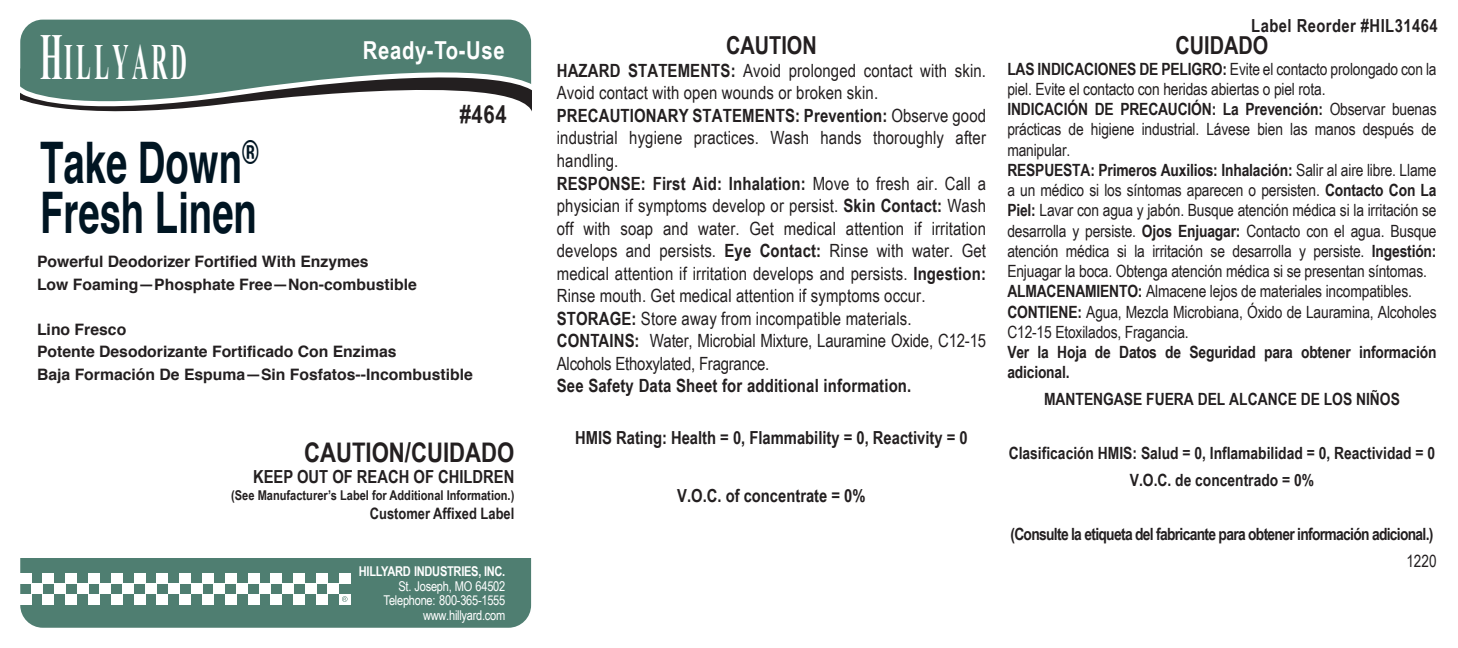
<style>
.page{position:relative;width:1458px;height:648px;background:#fff}
.page>*{position:absolute;margin:0;border:0;box-sizing:border-box;transform-origin:0 0}
.t1{font:700 57.38px/49.5px "Helvetica";color:#001522;scale:.67 1}
.t2{font:700 50.62px "Times New Roman";letter-spacing:.15em;color:#fff;scale:.44 1}
.t3{font:700 27px "Arial Narrow";color:#231f20}
.t4{font:700 24.75px "Arial Narrow";color:#231f20}
.t5{font:700 24.75px "Arial Narrow";letter-spacing:.025em;color:#fff}
.t6{font:18.22px/22.5px "Arial Narrow";letter-spacing:.005em;color:#231f20}
.t7{font:700 18.22px "Arial Narrow";letter-spacing:.005em;color:#231f20}
.t8{font:700 18px "Arial Narrow";color:#231f20}
.t9{font:700 18px "Arial Narrow";letter-spacing:.025em;color:#231f20}
.t10{font:16.88px/20.2px "Arial Narrow";letter-spacing:-.01em;color:#231f20}
.t11{font:700 16.88px/20.2px "Arial Narrow";letter-spacing:-.01em;color:#231f20}
.t12{font:700 16.88px "Arial Narrow";letter-spacing:-.04em;color:#231f20}
.t13{font:700 15.75px/22.5px "Helvetica";color:#231f20}
.t14{font:700 15.75px "Arial Narrow";color:#231f20}
.t15{font:13.5px/14.6px "Arial Narrow";letter-spacing:-.02em;color:#fff;text-align:right}
.t16{font:700 13.5px "Arial Narrow";color:#231f20}
.t17{font:700 13.5px "Arial Narrow";letter-spacing:-.02em;color:#fff}
.s1{font-size:65.25px}
.s2{font-weight:700}
</style>
<div class="page">
<div style="left:20px;top:20px;width:511px;height:68px;background:#4f7e71"></div>
<div style="left:20px;top:558px;width:511px;height:70px;background:#4f7e71"></div>
<div style="left:20px;top:573px;width:11px;height:10px;background:#fff"></div>
<div style="left:43px;top:573px;width:11px;height:10px;background:#fff"></div>
<div style="left:66px;top:573px;width:11px;height:10px;background:#fff"></div>
<div style="left:88px;top:573px;width:12px;height:10px;background:#fff"></div>
<div style="left:111px;top:573px;width:12px;height:10px;background:#fff"></div>
<div style="left:134px;top:573px;width:11px;height:10px;background:#fff"></div>
<div style="left:157px;top:573px;width:11px;height:10px;background:#fff"></div>
<div style="left:180px;top:573px;width:11px;height:10px;background:#fff"></div>
<div style="left:202px;top:573px;width:12px;height:10px;background:#fff"></div>
<div style="left:225px;top:573px;width:12px;height:10px;background:#fff"></div>
<div style="left:248px;top:573px;width:11px;height:10px;background:#fff"></div>
<div style="left:271px;top:573px;width:11px;height:10px;background:#fff"></div>
<div style="left:293px;top:573px;width:12px;height:10px;background:#fff"></div>
<div style="left:316px;top:573px;width:12px;height:10px;background:#fff"></div>
<div style="left:339px;top:573px;width:11px;height:10px;background:#fff"></div>
<div style="left:31px;top:583px;width:12px;height:11px;background:#fff"></div>
<div style="left:54px;top:583px;width:12px;height:11px;background:#fff"></div>
<div style="left:77px;top:583px;width:11px;height:11px;background:#fff"></div>
<div style="left:100px;top:583px;width:11px;height:11px;background:#fff"></div>
<div style="left:123px;top:583px;width:11px;height:11px;background:#fff"></div>
<div style="left:145px;top:583px;width:12px;height:11px;background:#fff"></div>
<div style="left:168px;top:583px;width:12px;height:11px;background:#fff"></div>
<div style="left:191px;top:583px;width:11px;height:11px;background:#fff"></div>
<div style="left:214px;top:583px;width:11px;height:11px;background:#fff"></div>
<div style="left:237px;top:583px;width:11px;height:11px;background:#fff"></div>
<div style="left:259px;top:583px;width:12px;height:11px;background:#fff"></div>
<div style="left:282px;top:583px;width:11px;height:11px;background:#fff"></div>
<div style="left:305px;top:583px;width:11px;height:11px;background:#fff"></div>
<div style="left:328px;top:583px;width:11px;height:11px;background:#fff"></div>
<div style="left:20px;top:594px;width:11px;height:10px;background:#fff"></div>
<div style="left:43px;top:594px;width:11px;height:10px;background:#fff"></div>
<div style="left:66px;top:594px;width:11px;height:10px;background:#fff"></div>
<div style="left:88px;top:594px;width:12px;height:10px;background:#fff"></div>
<div style="left:111px;top:594px;width:12px;height:10px;background:#fff"></div>
<div style="left:134px;top:594px;width:11px;height:10px;background:#fff"></div>
<div style="left:157px;top:594px;width:11px;height:10px;background:#fff"></div>
<div style="left:180px;top:594px;width:11px;height:10px;background:#fff"></div>
<div style="left:202px;top:594px;width:12px;height:10px;background:#fff"></div>
<div style="left:225px;top:594px;width:12px;height:10px;background:#fff"></div>
<div style="left:248px;top:594px;width:11px;height:10px;background:#fff"></div>
<div style="left:271px;top:594px;width:11px;height:10px;background:#fff"></div>
<div style="left:293px;top:594px;width:12px;height:10px;background:#fff"></div>
<div style="left:316px;top:594px;width:12px;height:10px;background:#fff"></div>
<div style="left:339px;top:594px;width:11px;height:10px;background:#fff"></div>
<svg style="left:342px;top:596px;width:6px;height:6px"></svg>
<svg style="left:20px;top:57px;width:511px;height:55px"></svg>
<h2 class="t2" style="left:40px;top:25px;width:335px"><span class="s1">H</span>ILLYARD</h2>
<h3 class="t5" style="left:363px;top:31px;width:143px">Ready-To-Use</h3>
<h1 class="t1" style="left:40px;top:137px;width:327px">Take Down<sup>®<br></sup>Fresh Linen</h1>
<h3 class="t4" style="left:460px;top:96px;width:49px">#464</h3>
<p class="t13" style="left:37px;top:250px;width:381px">Powerful Deodorizer Fortified With Enzymes<br>Low Foaming—Phosphate Free—Non-combustible</p>
<p class="t13" style="left:37px;top:318px;width:437px">Lino Fresco<br>Potente Desodorizante Fortificado Con Enzimas<br>Baja Formación De Espuma—Sin Fosfatos--Incombustible</p>
<h3 class="t3" style="left:304px;top:432px;width:212px">CAUTION/CUIDADO</h3>
<p class="t8" style="left:253px;top:464px;width:263px">KEEP OUT OF REACH OF CHILDREN</p>
<p class="t16" style="left:231px;top:485px;width:285px">(See Manufacturer’s Label for Additional Information.)</p>
<p class="t14" style="left:370px;top:501px;width:146px">Customer Affixed Label</p>
<p class="t17" style="left:359px;top:561px;width:148px">HILLYARD INDUSTRIES, INC.</p>
<p class="t15" style="left:384px;top:578px;width:123px">St. Joseph, MO 64502<br>Telephone: 800-365-1555 www.hillyard.com</p>
<h3 class="t4" style="left:726px;top:27px;width:92px">CAUTION</h3>
<p class="t6" style="left:557px;top:59px;width:431px"><span class="s2">HAZARD STATEMENTS:</span> Avoid prolonged contact with skin.<br>Avoid contact with open wounds or broken skin.<br><span class="s2">PRECAUTIONARY STATEMENTS: Prevention:</span> Observe good industrial hygiene practices. Wash hands thoroughly after handling.<br><span class="s2">RESPONSE: First Aid: Inhalation:</span> Move to fresh air. Call a physician if symptoms develop or persist. <span class="s2">Skin Contact:</span> Wash off with soap and water. Get medical attention if irritation develops and persists. <span class="s2">Eye Contact:</span> Rinse with water. Get medical attention if irritation develops and persists. <span class="s2">Ingestion:<br></span>Rinse mouth. Get medical attention if symptoms occur.<br><span class="s2">STORAGE:</span> Store away from incompatible materials.<br><span class="s2">CONTAINS:</span> Water, Microbial Mixture, Lauramine Oxide, C12-15<br>Alcohols Ethoxylated, Fragrance.</p>
<p class="t7" style="left:557px;top:372px;width:356px">See Safety Data Sheet for additional information.</p>
<p class="t8" style="left:575px;top:424px;width:394px">HMIS Rating: Health = 0, Flammability = 0, Reactivity = 0</p>
<p class="t8" style="left:677px;top:482px;width:190px">V.O.C. of concentrate = 0%</p>
<p class="t9" style="left:1251px;top:12px;width:188px">Label Reorder #HIL31464</p>
<h3 class="t4" style="left:1176px;top:27px;width:94px">CUIDADO</h3>
<p class="t10" style="left:1007px;top:58px;width:431px"><span class="s2">LAS INDICACIONES DE PELIGRO:</span> Evite el contacto prolongado con la piel. Evite el contacto con heridas abiertas o piel rota.<br><span class="s2">INDICACIÓN DE PRECAUCIÓN: La Prevención:</span> Observar buenas prácticas de higiene industrial. Lávese bien las manos después de manipular.<br><span class="s2">RESPUESTA: Primeros Auxilios: Inhalación:</span> Salir al aire libre. Llame a un médico si los síntomas aparecen o persisten. <span class="s2">Contacto Con La Piel:</span> Lavar con agua y jabón. Busque atención médica si la irritación se desarrolla y persiste. <span class="s2">Ojos Enjuagar:</span> Contacto con el agua. Busque atención médica si la irritación se desarrolla y persiste. <span class="s2">Ingestión:<br></span>Enjuagar la boca. Obtenga atención médica si se presentan síntomas.<br><span class="s2">ALMACENAMIENTO:</span> Almacene lejos de materiales incompatibles.<br><span class="s2">CONTIENE:</span> Agua, Mezcla Microbiana, Óxido de Lauramina, Alcoholes C12-15 Etoxilados, Fragancia.</p>
<p class="t11" style="left:1007px;top:341px;width:431px">Ver la Hoja de Datos de Seguridad para obtener información adicional.</p>
<p class="t11" style="left:1044px;top:388px;width:357px">MANTENGASE FUERA DEL ALCANCE DE LOS NIÑOS</p>
<p class="t11" style="left:1009px;top:439px;width:428px;line-height:27px;text-align:center">Clasificación HMIS: Salud = 0, Inflamabilidad = 0, Reactividad = 0<br>V.O.C. de concentrado = 0%</p>
<p class="t12" style="left:1010px;top:522px;width:425px">(Consulte la etiqueta del fabricante para obtener información adicional.)</p>
<p class="t10" style="left:1406px;top:551px;width:32px">1220</p>
</div>
